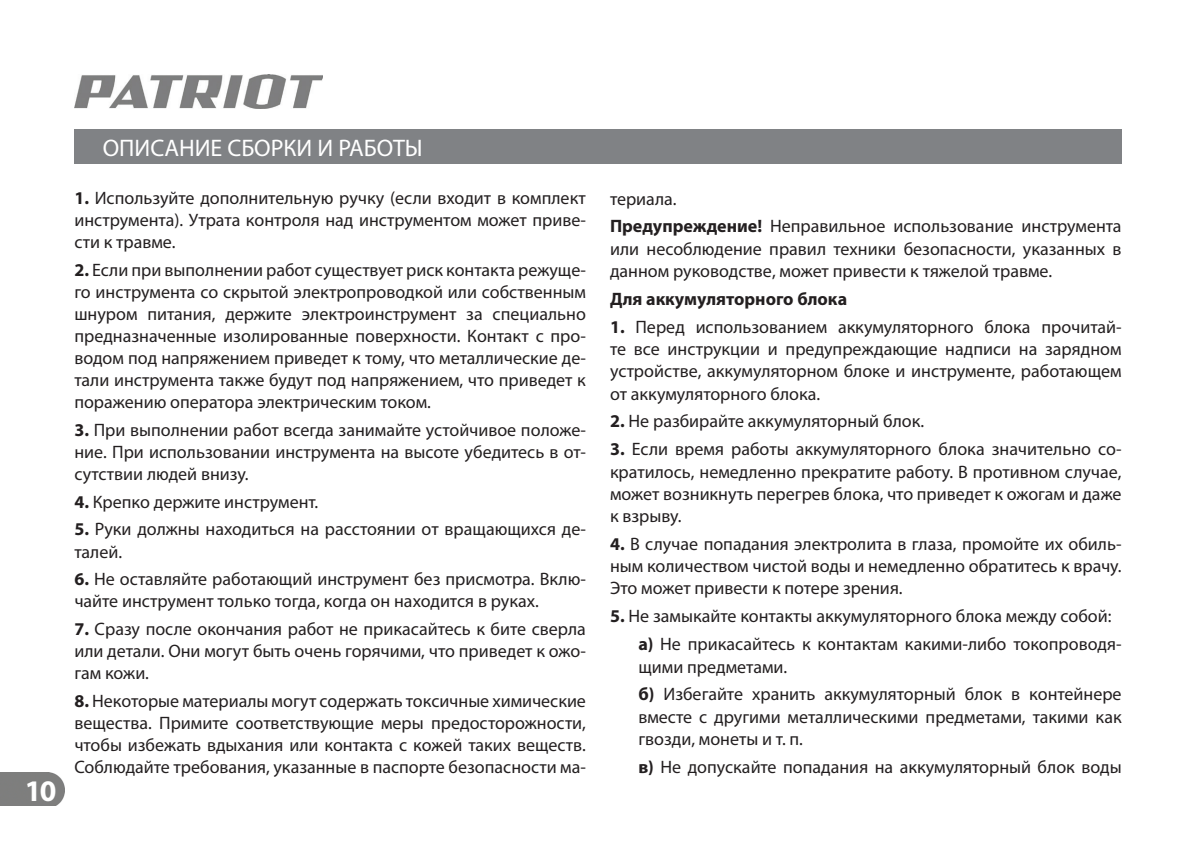
<style>
.page{position:relative;width:1196px;height:847px;background:#fff}
.page>*{position:absolute;margin:0;border:0;box-sizing:border-box;transform-origin:0 0}
.t1{font:700 30px "Myriad Pro";color:#fff}
.t2{font:24px "Myriad Pro";color:#fff}
.t3{font:18px/22px "Myriad Pro";color:#231f20;text-align:justify}
.t4{font:700 18px "Myriad Pro";color:#231f20}
.s1{font-weight:700}
</style>
<div class="page">
<img style="left:74px;top:74px;width:248px;height:34px">
<div style="left:0;top:772px;width:65px;height:34px;background:#7e7e7d"></div>
<div style="left:74px;top:130px;width:1047px;height:34px;background:#808285"></div>
<h1 class="t1" style="left:25px;top:773px;width:33px">10</h1>
<h2 class="t2" style="left:103px;top:133px;width:321px">ОПИСАНИЕ СБОРКИ И РАБОТЫ</h2>
<p class="t3" style="left:74px;top:187px;width:513px"><span class="s1">1.</span> Используйте дополнительную ручку (если входит в комплект инструмента). Утрата контроля над инструментом может приве&shy;сти к травме.</p>
<p class="t3" style="left:74px;top:259px;width:513px"><span class="s1">2.</span> Если при выполнении работ существует риск контакта режуще&shy;го инструмента со скрытой электропроводкой или собственным шнуром питания, держите электроинструмент за специально предназначенные изолированные поверхности. Контакт с про&shy;водом под напряжением приведет к тому, что металлические де&shy;тали инструмента также будут под напряжением, что приведет к поражению оператора электрическим током.</p>
<p class="t3" style="left:74px;top:418px;width:513px"><span class="s1">3.</span> При выполнении работ всегда занимайте устойчивое положе&shy;ние. При использовании инструмента на высоте убедитесь в от&shy;сутствии людей внизу.</p>
<p class="t3" style="left:74px;top:490px;width:245px"><span class="s1">4.</span> Крепко держите инструмент.</p>
<p class="t3" style="left:74px;top:518px;width:513px"><span class="s1">5.</span> Руки должны находиться на расстоянии от вращающихся де&shy;талей.</p>
<p class="t3" style="left:74px;top:568px;width:513px"><span class="s1">6.</span> Не оставляйте работающий инструмент без присмотра. Вклю&shy;чайте инструмент только тогда, когда он находится в руках.</p>
<p class="t3" style="left:74px;top:617px;width:513px"><span class="s1">7.</span> Сразу после окончания работ не прикасайтесь к бите сверла или детали. Они могут быть очень горячими, что приведет к ожо&shy;гам кожи.</p>
<p class="t3" style="left:74px;top:689px;width:513px"><span class="s1">8.</span> Некоторые материалы могут содержать токсичные химические вещества. Примите соответствующие меры предосторожности, чтобы избежать вдыхания или контакта с кожей таких веществ.<br>Соблюдайте требования, указанные в паспорте безопасности ма-</p>
<p class="t3" style="left:610px;top:184px;width:513px;line-height:27.8px">териала.<br><span class="s1">Предупреждение!</span> Неправильное использование инструмента</p>
<p class="t3" style="left:610px;top:237px;width:513px">или несоблюдение правил техники безопасности, указанных в данном руководстве, может привести к тяжелой травме.</p>
<p class="t4" style="left:610px;top:289px;width:239px">Для аккумуляторного блока</p>
<p class="t3" style="left:610px;top:315px;width:513px"><span class="s1">1.</span> Перед использованием аккумуляторного блока прочитай&shy;те все инструкции и предупреждающие надписи на зарядном устройстве, аккумуляторном блоке и инструменте, работающем от аккумуляторного блока.</p>
<p class="t3" style="left:610px;top:410px;width:315px"><span class="s1">2.</span> Не разбирайте аккумуляторный блок.</p>
<p class="t3" style="left:610px;top:438px;width:513px"><span class="s1">3.</span> Если время работы аккумуляторного блока значительно со&shy;кратилось, немедленно прекратите работу. В противном случае, может возникнуть перегрев блока, что приведет к ожогам и даже к взрыву.</p>
<p class="t3" style="left:610px;top:532px;width:513px"><span class="s1">4.</span> В случае попадания электролита в глаза, промойте их обиль&shy;ным количеством чистой воды и немедленно обратитесь к врачу.<br>Это может привести к потере зрения.</p>
<p class="t3" style="left:638px;top:602px;width:484px;line-height:27.8px;text-indent:-28px"><span class="s1">5.</span> Не замыкайте контакты аккумуляторного блока между собой: <span class="s1">а)</span> Не прикасайтесь к контактам какими-либо токопроводя-</p>
<p class="t3" style="left:638px;top:652px;width:484px;line-height:27.8px">щими предметами.<br><span class="s1">б)</span> Избегайте хранить аккумуляторный блок в контейнере</p>
<p class="t3" style="left:638px;top:705px;width:484px">вместе с другими металлическими предметами, такими как гвозди, монеты и т. п.</p>
<p class="t3" style="left:638px;top:755px;width:484px"><span class="s1">в)</span> Не допускайте попадания на аккумуляторный блок воды</p>
</div>
